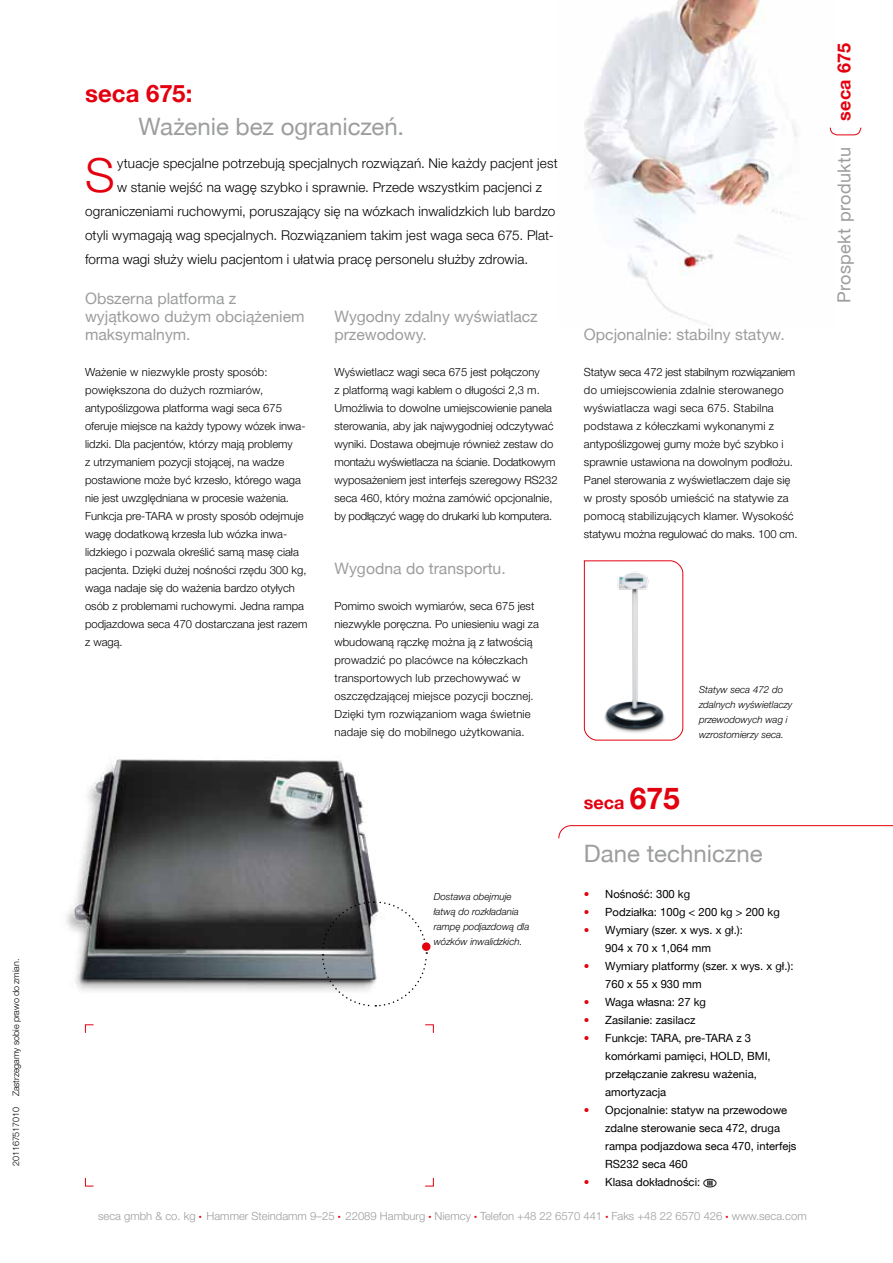
<style>
.page{position:relative;width:893px;height:1263px;background:#fff}
.page>*{position:absolute;margin:0;border:0;box-sizing:border-box;transform-origin:0 0}
.t1{font:300 47.1px "secaglobal";color:#e3000f}
.t2{font:24px "secaglobal";color:#9c9d9d}
.t3{font:700 24px "secaglobal";color:#e3000f}
.t4{font:18px "secaglobal";letter-spacing:.025em;color:#9c9d9d}
.t5{font:700 18px "secaglobal";letter-spacing:.025em;color:#e3000f}
.t6{font:15.75px/18px "secaglobal";color:#9c9d9d}
.t7{font:300 13.5px "secaglobal";letter-spacing:.01em;color:#000}
.t8{font:300 11.25px/18px "secaglobal";color:#000}
.t9{font:11.25px/18px "secaglobal";color:#000}
.t10{font:300 11.25px "secaglobal";color:#9c9d9d}
.t11{font:italic 300 9.75px/15px "secaglobal";color:#000}
.t12{font:300 9px "secaglobal";letter-spacing:-.01em;color:#000}
.s1{font-size:30px}
.s2{color:#e3000f}
.s3{font-size:6px;color:#e3000f}
</style>
<div class="page">
<img style="left:584px;top:0;width:246px;height:324px">
<svg style="left:558px;top:825px;width:335px;height:14px"></svg>
<svg style="left:85px;top:1024px;width:9px;height:9px"></svg>
<svg style="left:85px;top:1177px;width:9px;height:10px"></svg>
<svg style="left:425px;top:1177px;width:9px;height:10px"></svg>
<svg style="left:425px;top:1024px;width:9px;height:9px"></svg>
<img style="left:66px;top:755px;width:311px;height:236px">
<svg style="left:321px;top:900px;width:107px;height:107px"></svg>
<div style="left:422px;top:942px;width:9px;height:9px;background:#e3000f;border-radius:50%"></div>
<svg style="left:584px;top:560px;width:100px;height:181px"></svg>
<svg style="left:830px;top:127px;width:31px;height:9px"></svg>
<p class="t12" style="left:11px;top:1166px;width:209px;rotate:-90deg">201167517010 Zastrzegamy sobie prawo do zmian.</p>
<h2 class="t3" style="left:85px;top:80px;width:109px">seca 675:</h2>
<h2 class="t2" style="left:139px;top:113px;width:267px">Ważenie bez ograniczeń.</h2>
<h1 class="t1" style="left:85px;top:148px;width:31px">S</h1>
<p class="t7" style="left:117px;top:155px;width:442px">ytuacje specjalne potrzebują specjalnych rozwiązań. Nie każdy pacjent jest</p>
<p class="t7" style="left:117px;top:179px;width:427px">w stanie wejść na wagę szybko i sprawnie. Przede wszystkim pacjenci z</p>
<p class="t7" style="left:85px;top:203px;width:472px">ograniczeniami ruchowymi, poruszający się na wózkach inwalidzkich lub bardzo</p>
<p class="t7" style="left:85px;top:227px;width:470px">otyli wymagają wag specjalnych. Rozwiązaniem takim jest waga seca 675. Plat-</p>
<p class="t7" style="left:85px;top:251px;width:445px">forma wagi służy wielu pacjentom i ułatwia pracę personelu służby zdrowia.</p>
<h3 class="t6" style="left:85px;top:290px;width:221px">Obszerna platforma z wyjątkowo dużym obciążeniem maksymalnym.</h3>
<p class="t8" style="left:85px;top:363px;width:224px">Ważenie w niezwykle prosty sposób: powiększona do dużych rozmiarów, antypoślizgowa platforma wagi seca 675 oferuje miejsce na każdy typowy wózek inwa&shy;lidzki. Dla pacjentów, którzy mają problemy<br>z utrzymaniem pozycji stojącej, na wadze postawione może być krzesło, którego waga nie jest uwzględniana w procesie ważenia.<br>Funkcja pre-TARA w prosty sposób odejmuje wagę dodatkową krzesła lub wózka inwa&shy;lidzkiego i pozwala określić samą masę ciała pacjenta. Dzięki dużej nośności rzędu 300 kg, waga nadaje się do ważenia bardzo otyłych osób z problemami ruchowymi. Jedna rampa podjazdowa seca 470 dostarczana jest razem z wagą.</p>
<h3 class="t6" style="left:334px;top:308px;width:205px">Wygodny zdalny wyświatlacz przewodowy.</h3>
<p class="t8" style="left:334px;top:363px;width:225px">Wyświetlacz wagi seca 675 jest połączony<br>z platformą wagi kablem o długości 2,3 m.<br>Umożliwia to dowolne umiejscowienie panela sterowania, aby jak najwygodniej odczytywać wyniki. Dostawa obejmuje również zestaw do montażu wyświetlacza na ścianie. Dodatkowym wyposażeniem jest interfejs szeregowy RS232 seca 460, który można zamówić opcjonalnie, by podłączyć wagę do drukarki lub komputera.</p>
<h3 class="t6" style="left:334px;top:560px;width:173px">Wygodna do transportu.</h3>
<p class="t8" style="left:334px;top:597px;width:206px">Pomimo swoich wymiarów, seca 675 jest niezwykle poręczna. Po uniesieniu wagi za wbudowaną rączkę można ją z łatwością prowadzić po placówce na kółeczkach transportowych lub przechowywać w oszczędzającej miejsce pozycji bocznej.<br>Dzięki tym rozwiązaniom waga świetnie nadaje się do mobilnego użytkowania.</p>
<p class="t11" style="left:434px;top:889px;width:97px">Dostawa obejmuje łatwą do rozkładania rampę podjazdową dla wózków inwalidzkich.</p>
<h3 class="t6" style="left:584px;top:326px;width:202px">Opcjonalnie: stabilny statyw.</h3>
<p class="t8" style="left:584px;top:363px;width:215px">Statyw seca 472 jest stabilnym rozwiązaniem do umiejscowienia zdalnie sterowanego wyświatlacza wagi seca 675. Stabilna podstawa z kółeczkami wykonanymi z antypoślizgowej gumy może być szybko i sprawnie ustawiona na dowolnym podłożu.<br>Panel sterowania z wyświetlaczem daje się w prosty sposób umieścić na statywie za pomocą stabilizujących klamer. Wysokość statywu można regulować do maks. 100 cm.</p>
<p class="t11" style="left:699px;top:683px;width:95px">Statyw seca 472 do zdalnych wyświetlaczy przewodowych wag i wzrostomierzy seca.</p>
<h3 class="t5" style="left:584px;top:792px;width:97px">seca <span class="s1">675</span></h3>
<h2 class="t2" style="left:584px;top:840px;width:180px">Dane techniczne</h2>
<p class="t9" style="left:584px;top:885px;width:108px"><span class="s2">•</span> Nośność: 300 kg</p>
<p class="t9" style="left:584px;top:903px;width:197px"><span class="s2">•</span> Podziałka: 100g &lt; 200 kg &gt; 200 kg</p>
<p class="t9" style="left:605px;top:921px;width:139px;text-indent:-21px"><span class="s2">•</span> Wymiary (szer. x wys. x gł.):<br>904 x 70 x 1,064 mm</p>
<p class="t9" style="left:605px;top:957px;width:190px;text-indent:-21px"><span class="s2">•</span> Wymiary platformy (szer. x wys. x gł.):<br>760 x 55 x 930 mm</p>
<p class="t9" style="left:584px;top:993px;width:124px"><span class="s2">•</span> Waga własna: 27 kg</p>
<p class="t9" style="left:584px;top:1011px;width:113px"><span class="s2">•</span> Zasilanie: zasilacz</p>
<p class="t9" style="left:605px;top:1029px;width:167px;text-indent:-21px"><span class="s2">•</span> Funkcje: TARA, pre-TARA z 3 komórkami pamięci, HOLD, BMI, przełączanie zakresu ważenia, amortyzacja</p>
<p class="t9" style="left:605px;top:1101px;width:193px;text-indent:-21px"><span class="s2">•</span> Opcjonalnie: statyw na przewodowe zdalne sterowanie seca 472, druga rampa podjazdowa seca 470, interfejs<br>RS232 seca 460</p>
<p class="t9" style="left:584px;top:1173px;width:118px"><span class="s2">•</span> Klasa dokładności:</p>
<p class="t10" style="left:98px;top:1210px;width:710px">seca gmbh &amp; co. kg <span class="s3">•</span> Hammer Steindamm 9 – 25 <span class="s3">•</span> 22089 Hamburg <span class="s3">•</span> Niemcy <span class="s3">•</span> Telefon +48 22 6570 441 <span class="s3">•</span> Faks +48 22 6570 426 <span class="s3">•</span> www.seca.com</p>
<h3 class="t5" style="left:834px;top:121px;width:80px;rotate:-90deg">seca 675</h3>
<h3 class="t4" style="left:834px;top:303px;width:158px;rotate:-90deg">Prospekt produktu</h3>
</div>
